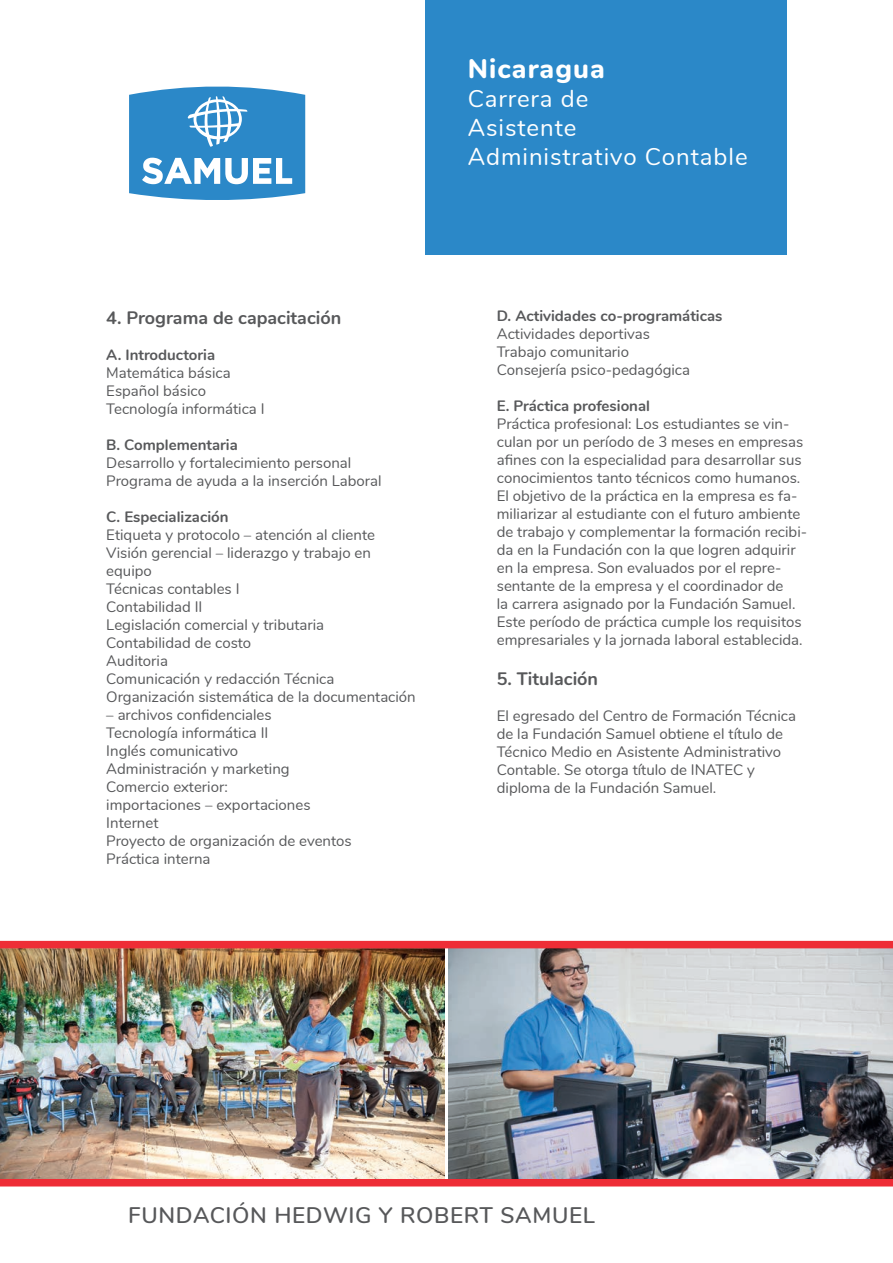
<style>
.page{position:relative;width:893px;height:1263px;background:#fff}
.page>*{position:absolute;margin:0;border:0;box-sizing:border-box;transform-origin:0 0}
.t1{font:800 27px "Nunito";letter-spacing:.04em;color:#fff}
.t2{font:24px/28.8px "Nunito";letter-spacing:.04em;color:#fff}
.t3{font:600 22.5px "Nunito";letter-spacing:.03em;color:#57585a}
.t4{font:700 18px "Nunito";color:#57585a}
.t5{font:15px/18px "Nunito";color:#57585a}
.t6{font:700 15px "Nunito";color:#57585a}
</style>
<div class="page">
<img style="left:0;top:948px;width:445px;height:231px">
<img style="left:445px;top:948px;width:448px;height:231px">
<div style="left:0;top:941px;width:893px;height:7px;background:#ee2d36"></div>
<div style="left:0;top:1179px;width:893px;height:7px;background:#ee2d36"></div>
<div style="left:425px;top:0;width:362px;height:254px;background:#2b88c8"></div>
<svg style="left:129px;top:86px;width:176px;height:114px"></svg>
<h1 class="t1" style="left:468px;top:49px;width:139px">Nicaragua</h1>
<h2 class="t2" style="left:468px;top:83px;width:281px">Carrera de<br>Asistente<br>Administrativo Contable</h2>
<p class="t4" style="left:106px;top:305px;width:236px">4. Programa de capacitación</p>
<p class="t6" style="left:106px;top:344px;width:110px">A. Introductoria</p>
<p class="t5" style="left:106px;top:363px;width:160px">Matemática básica<br>Español básico<br>Tecnología informática I</p>
<p class="t6" style="left:106px;top:434px;width:133px">B. Complementaria</p>
<p class="t5" style="left:106px;top:453px;width:277px">Desarrollo y fortalecimiento personal<br>Programa de ayuda a la inserción Laboral</p>
<p class="t6" style="left:106px;top:506px;width:124px">C. Especialización</p>
<p class="t5" style="left:106px;top:525px;width:311px">Etiqueta y protocolo – atención al cliente<br>Visión gerencial – liderazgo y trabajo en equipo<br>Técnicas contables I<br>Contabilidad II<br>Legislación comercial y tributaria<br>Contabilidad de costo<br>Auditoria<br>Comunicación y redacción Técnica<br>Organización sistemática de la documentación</p>
<p class="t5" style="left:106px;top:705px;width:247px">– archivos confidenciales<br>Tecnología informática II<br>Inglés comunicativo<br>Administración y marketing<br>Comercio exterior:<br>importaciones – exportaciones<br>Internet<br>Proyecto de organización de eventos<br>Práctica interna</p>
<p class="t6" style="left:497px;top:305px;width:227px">D. Actividades co-programáticas</p>
<p class="t5" style="left:497px;top:324px;width:195px">Actividades deportivas<br>Trabajo comunitario<br>Consejería psico-pedagógica</p>
<p class="t6" style="left:497px;top:395px;width:155px">E. Práctica profesional</p>
<p class="t5" style="left:497px;top:414px;width:312px">Práctica profesional: Los estudiantes se vin&shy;culan por un período de 3 meses en empresas afines con la especialidad para desarrollar sus conocimientos tanto técnicos como humanos.<br>El objetivo de la práctica en la empresa es fa&shy;miliarizar al estudiante con el futuro ambiente de trabajo y complementar la formación recibi&shy;da en la Fundación con la que logren adquirir en la empresa. Son evaluados por el repre&shy;sentante de la empresa y el coordinador de<br>la carrera asignado por la Fundación Samuel.<br>Este período de práctica cumple los requisitos empresariales y la jornada laboral establecida.</p>
<p class="t4" style="left:497px;top:665px;width:103px">5. Titulación</p>
<p class="t5" style="left:497px;top:706px;width:301px">El egresado del Centro de Formación Técnica de la Fundación Samuel obtiene el título de Técnico Medio en Asistente Administrativo Contable. Se otorga título de INATEC y diploma de la Fundación Samuel.</p>
<h3 class="t3" style="left:128px;top:1198px;width:468px">FUNDACIÓN HEDWIG Y ROBERT SAMUEL</h3>
</div>
